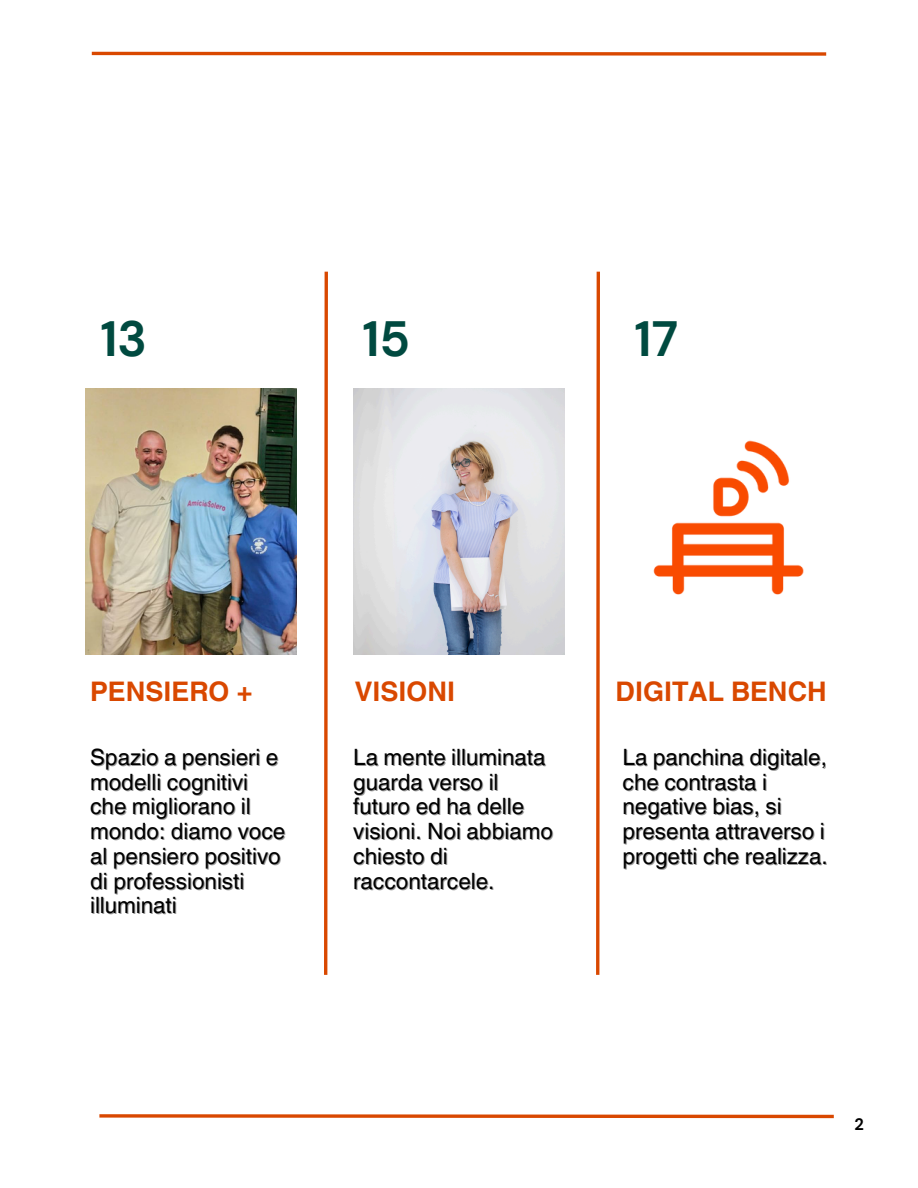
<style>
.page{position:relative;width:918px;height:1188px;background:#fff}
.page>*{position:absolute;margin:0;border:0;box-sizing:border-box;transform-origin:0 0}
.t1{font:700 49.5px "DM Sans";color:#004a40}
.t2{font:700 27px "Helvetica World";color:#d94800}
.t3{font:22.5px "Helvetica World";color:#000}
.t4{font:700 16.5px "DM Sans";color:#000}
</style>
<div class="page">
<img style="left:86px;top:389px;width:211px;height:265px">
<img style="left:353px;top:389px;width:211px;height:265px">
<img style="left:653px;top:440px;width:151px;height:155px">
<svg style="left:91px;top:51px;width:736px;height:5px;background:#e58353"></svg>
<svg style="left:99px;top:1114px;width:735px;height:5px"></svg>
<svg style="left:324px;top:271px;width:4px;height:704px;background:#de6427"></svg>
<svg style="left:596px;top:271px;width:4px;height:704px;background:#de6427"></svg>
<h1 class="t1" style="left:100px;top:307px;width:48px">13</h1>
<p class="t1" style="left:362px;top:307px;width:49px">15</p>
<p class="t1" style="left:635px;top:307px;width:45px">17</p>
<p class="t2" style="left:90px;top:670px;width:164px">PENSIERO +</p>
<p class="t3" style="left:90px;top:744px;width:190px">Spazio a pensieri e</p>
<p class="t3" style="left:90px;top:768px;width:160px">modelli cognitivi</p>
<p class="t3" style="left:90px;top:793px;width:162px">che migliorano il</p>
<p class="t3" style="left:90px;top:818px;width:197px">mondo: diamo voce</p>
<h1 class="t3" style="left:90px;top:843px;width:192px">al pensiero positivo</h1>
<p class="t3" style="left:90px;top:867px;width:156px">di professionisti</p>
<p class="t3" style="left:90px;top:892px;width:88px">illuminati</p>
<p class="t2" style="left:355px;top:670px;width:102px">VISIONI</p>
<p class="t2" style="left:615px;top:670px;width:213px">DIGITAL BENCH</p>
<p class="t3" style="left:353px;top:744px;width:194px">La mente illuminata</p>
<h1 class="t3" style="left:353px;top:768px;width:147px">guarda verso il</h1>
<p class="t3" style="left:353px;top:793px;width:173px">futuro ed ha delle</p>
<p class="t3" style="left:353px;top:818px;width:201px">visioni. Noi abbiamo</p>
<p class="t3" style="left:353px;top:843px;width:96px">chiesto di</p>
<p class="t3" style="left:353px;top:867px;width:143px">raccontarcele.</p>
<p class="t3" style="left:622px;top:744px;width:206px">La panchina digitale,</p>
<p class="t3" style="left:622px;top:768px;width:146px">che contrasta i</p>
<p class="t3" style="left:622px;top:793px;width:161px">negative bias, si</p>
<p class="t3" style="left:622px;top:818px;width:204px">presenta attraverso i</p>
<p class="t3" style="left:622px;top:843px;width:207px">progetti che realizza.</p>
<p class="t4" style="left:854px;top:1114px;width:11px">2</p>
</div>
